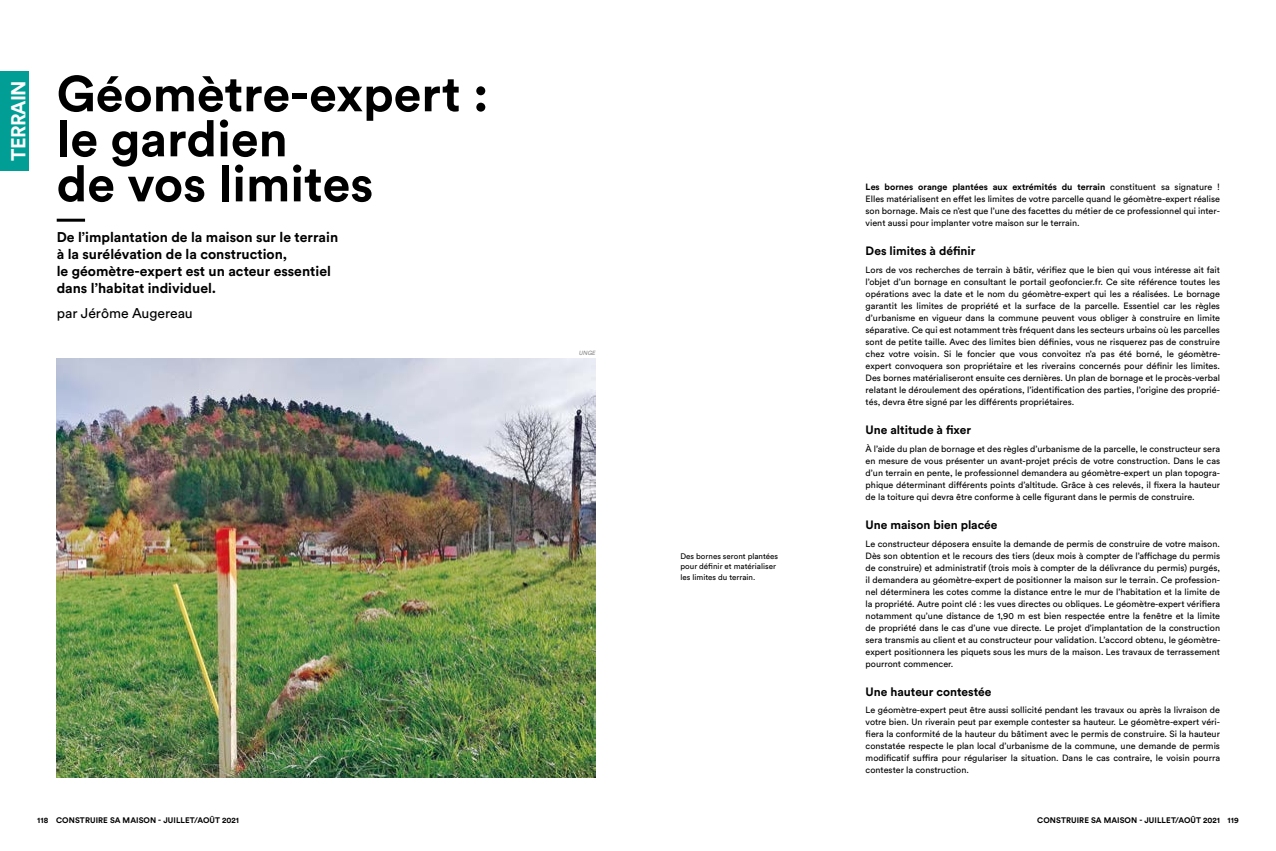
<style>
.page{position:relative;width:1276px;height:851px;background:#fff}
.page>*{position:absolute;margin:0;border:0;box-sizing:border-box;transform-origin:0 0}
.t1{font:700 50px/45px "Circular Std";color:#000}
.t2{font:700 20px "Circular Std";letter-spacing:-.04em;color:#fff}
.t3{font:700 14px/16.8px "Circular Std";color:#000}
.t4{font:14px "Circular Std";color:#000}
.t5{font:700 12px "Circular Std";color:#000}
.t6{font:9px/12px "Circular Std";color:#000;text-align:justify}
.t7{font:700 8px "Circular Std";letter-spacing:.01em;color:#000}
.t8{font:8px/10.6px "Circular Std";color:#000}
.t9{font:italic 6px "Circular Std";color:#878787}
.s1{font-weight:700}
</style>
<div class="page">
<div style="left:0;top:71px;width:28px;height:99px;background:#009e94"></div>
<hr style="left:57px;top:219px;width:28px;height:3px;background:#000">
<img style="left:56px;top:359px;width:539px;height:418px">
<h2 class="t2" style="left:6px;top:160px;width:82px;rotate:-90deg">TERRAIN</h2>
<h1 class="t1" style="left:57px;top:70px;width:433px">Géomètre-expert : le gardien<br>de vos limites</h1>
<h3 class="t3" style="left:57px;top:228px;width:283px">De l’implantation de la maison sur le terrain à la surélévation de la construction,<br>le géomètre-expert est un acteur essentiel dans l’habitat individuel.</h3>
<h3 class="t4" style="left:57px;top:304px;width:138px">par Jérôme Augereau</h3>
<p class="t9" style="left:579px;top:349px;width:19px">UNGE</p>
<p class="t8" style="left:680px;top:550px;width:99px">Des bornes seront plantées pour définir et matérialiser les limites du terrain.</p>
<p class="t6" style="left:865px;top:181px;width:356px"><span class="s1">Les bornes orange plantées aux extrémités du terrain</span> constituent sa signature !<br>Elles matérialisent en effet les limites de votre parcelle quand le géomètre-expert réalise son bornage. Mais ce n’est que l’une des facettes du métier de ce professionnel qui inter&shy;vient aussi pour implanter votre maison sur le terrain.</p>
<h3 class="t5" style="left:865px;top:243px;width:111px">Des limites à définir</h3>
<p class="t6" style="left:865px;top:264px;width:356px">Lors de vos recherches de terrain à bâtir, vérifiez que le bien qui vous intéresse ait fait l’objet d’un bornage en consultant le portail geofoncier.fr. Ce site référence toutes les opérations avec la date et le nom du géomètre-expert qui les a réalisées. Le bornage garantit les limites de propriété et la surface de la parcelle. Essentiel car les règles d’urbanisme en vigueur dans la commune peuvent vous obliger à construire en limite séparative. Ce qui est notamment très fréquent dans les secteurs urbains où les parcelles sont de petite taille. Avec des limites bien définies, vous ne risquerez pas de construire chez votre voisin. Si le foncier que vous convoitez n’a pas été borné, le géomètre&shy;expert convoquera son propriétaire et les riverains concernés pour définir les limites.<br>Des bornes matérialiseront ensuite ces dernières. Un plan de bornage et le procès-verbal relatant le déroulement des opérations, l’identification des parties, l’origine des proprié&shy;tés, devra être signé par les différents propriétaires.</p>
<h3 class="t5" style="left:865px;top:422px;width:107px">Une altitude à fixer</h3>
<p class="t6" style="left:865px;top:442px;width:356px">À l’aide du plan de bornage et des règles d’urbanisme de la parcelle, le constructeur sera en mesure de vous présenter un avant-projet précis de votre construction. Dans le cas d’un terrain en pente, le professionnel demandera au géomètre-expert un plan topogra&shy;phique déterminant différents points d’altitude. Grâce à ces relevés, il fixera la hauteur de la toiture qui devra être conforme à celle figurant dans le permis de construire.</p>
<h3 class="t5" style="left:865px;top:517px;width:133px">Une maison bien placée</h3>
<p class="t6" style="left:865px;top:537px;width:356px">Le constructeur déposera ensuite la demande de permis de construire de votre maison.<br>Dès son obtention et le recours des tiers (deux mois à compter de l’affichage du permis de construire) et administratif (trois mois à compter de la délivrance du permis) purgés, il demandera au géomètre-expert de positionner la maison sur le terrain. Ce profession&shy;nel déterminera les cotes comme la distance entre le mur de l’habitation et la limite de la propriété. Autre point clé : les vues directes ou obliques. Le géomètre-expert vérifiera notamment qu’une distance de 1,90 m est bien respectée entre la fenêtre et la limite de propriété dans le cas d’une vue directe. Le projet d’implantation de la construction sera transmis au client et au constructeur pour validation. L’accord obtenu, le géomètre&shy;expert positionnera les piquets sous les murs de la maison. Les travaux de terrassement pourront commencer.</p>
<h3 class="t5" style="left:865px;top:683px;width:127px">Une hauteur contestée</h3>
<p class="t6" style="left:865px;top:704px;width:356px">Le géomètre-expert peut être aussi sollicité pendant les travaux ou après la livraison de votre bien. Un riverain peut par exemple contester sa hauteur. Le géomètre-expert véri&shy;fiera la conformité de la hauteur du bâtiment avec le permis de construire. Si la hauteur constatée respecte le plan local d’urbanisme de la commune, une demande de permis modificatif suffira pour régulariser la situation. Dans le cas contraire, le voisin pourra contester la construction.</p>
<p class="t7" style="left:37px;top:814px;width:203px">118 CONSTRUIRE SA MAISON - JUILLET/AOÛT 2021</p>
<p class="t7" style="left:1037px;top:814px;width:203px">CONSTRUIRE SA MAISON - JUILLET/AOÛT 2021 119</p>
</div>
